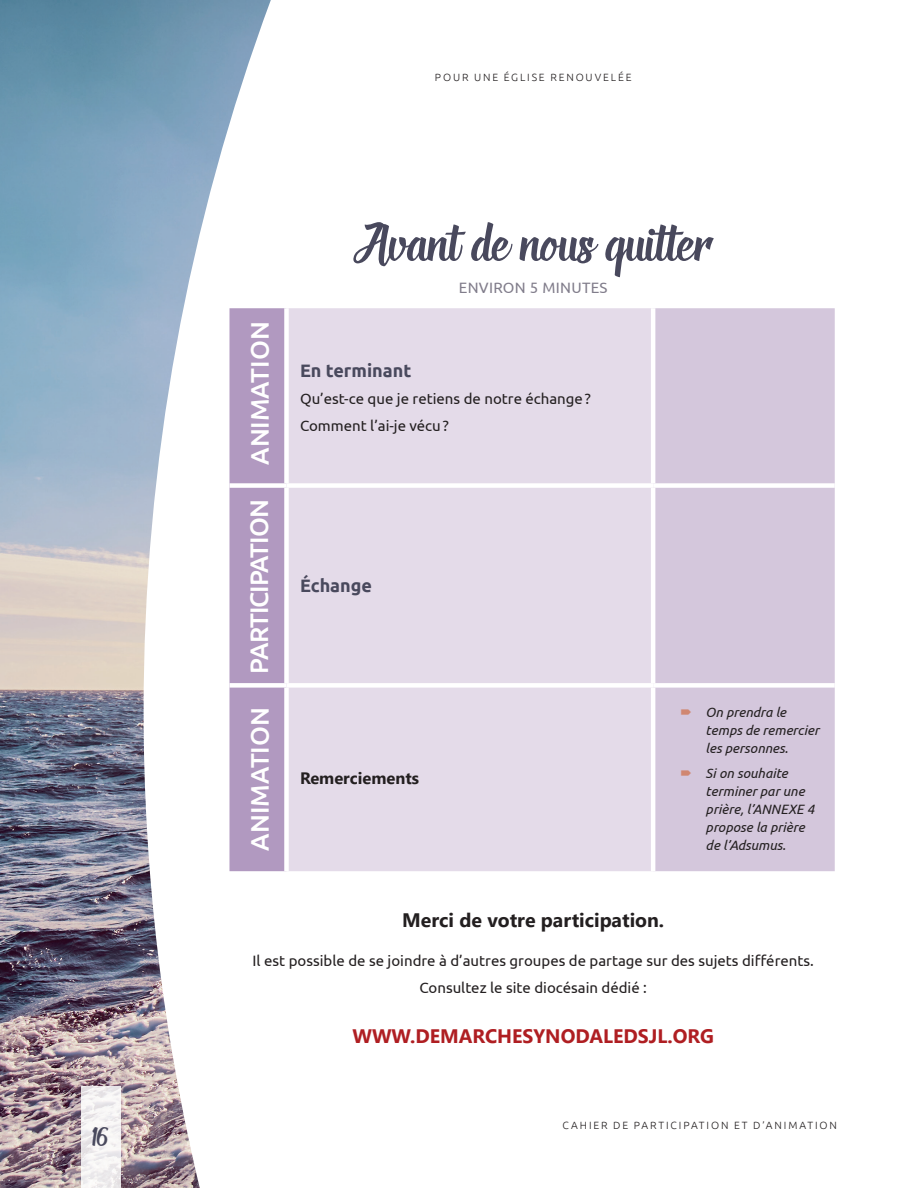
<style>
.page{position:relative;width:918px;height:1188px;background:#fff}
.page>*{position:absolute;margin:0;border:0;box-sizing:border-box;transform-origin:0 0}
.t1{font:67.5px "Deadhead Script";letter-spacing:.01em;color:#49495d}
.t2{font:33px "Deadhead Script";color:#49495d}
.t3{font:500 25.5px "Ubuntu";color:#fff}
.t4{font:500 25.5px "Ubuntu";letter-spacing:-.04em;color:#fff}
.t5{font:700 19.5px "Segoe UI";color:#af1e22}
.t6{font:700 19.5px "Segoe UI";color:#231f20}
.t7{font:700 18px "Ubuntu";color:#49495d}
.t8{font:700 16.5px "Segoe UI";color:#231f20}
.t9{font:15px/27px "Ubuntu";color:#231f20}
.t10{font:15px "Ubuntu";letter-spacing:.02em;color:#817d8b}
.t11{font:italic 13.5px/18px "Ubuntu";color:#231f20}
.t12{font:300 10.5px "Ubuntu";letter-spacing:.18em;color:#231f20}
</style>
<div class="page">
<img style="left:0;top:0;width:271px;height:1188px">
<img style="left:81px;top:1087px;width:40px;height:101px">
<div style="left:230px;top:308px;width:54px;height:563px;background:#b199c0"></div>
<div style="left:289px;top:308px;width:362px;height:563px;background:#e4dbe9"></div>
<div style="left:655px;top:308px;width:180px;height:563px;background:#d4c7dc"></div>
<div style="left:230px;top:483px;width:56px;height:5px;background:#fff"></div>
<div style="left:286px;top:483px;width:367px;height:5px;background:#fff"></div>
<div style="left:230px;top:683px;width:56px;height:5px;background:#fff"></div>
<div style="left:286px;top:683px;width:367px;height:5px;background:#fff"></div>
<div style="left:653px;top:483px;width:182px;height:5px;background:#fff"></div>
<div style="left:653px;top:683px;width:182px;height:5px;background:#fff"></div>
<svg style="left:681px;top:710px;width:10px;height:5px"></svg>
<svg style="left:681px;top:770px;width:10px;height:6px"></svg>
<h2 class="t2" style="left:92px;top:1122px;width:18px">16</h2>
<p class="t12" style="left:435px;top:70px;width:198px">POUR UNE ÉGLISE RENOUVELÉE</p>
<h3 class="t3" style="left:243px;top:465px;width:145px;rotate:-90deg">ANIMATION</h3>
<h3 class="t4" style="left:243px;top:674px;width:175px;rotate:-90deg">PARTICIPATION</h3>
<h3 class="t3" style="left:243px;top:851px;width:145px;rotate:-90deg">ANIMATION</h3>
<h1 class="t1" style="left:353px;top:211px;width:361px">Avant de nous quitter</h1>
<p class="t10" style="left:459px;top:279px;width:150px">ENVIRON 5 MINUTES</p>
<p class="t7" style="left:300px;top:360px;width:113px">En terminant</p>
<p class="t9" style="left:300px;top:385px;width:292px">Qu’est-ce que je retiens de notre échange ?<br>Comment l’ai-je vécu ?</p>
<p class="t7" style="left:300px;top:575px;width:74px">Échange</p>
<p class="t8" style="left:300px;top:765px;width:121px">Remerciements</p>
<p class="t11" style="left:706px;top:703px;width:115px">On prendra le temps de remercier les personnes.</p>
<p class="t11" style="left:706px;top:764px;width:110px">Si on souhaite terminer par une prière, l’ANNEXE 4 propose la prière de l’Adsumus.</p>
<h3 class="t6" style="left:402px;top:904px;width:263px">Merci de votre participation.</h3>
<p class="t9" style="left:253px;top:946px;width:563px;text-align:center">Il est possible de se joindre à d’autres groupes de partage sur des sujets différents.<br>Consultez le site diocésain dédié :</p>
<h3 class="t5" style="left:352px;top:1021px;width:363px">WWW.DEMARCHESYNODALEDSJL.ORG</h3>
<p class="t12" style="left:563px;top:1119px;width:276px">CAHIER DE PARTICIPATION ET D’ANIMATION</p>
</div>
